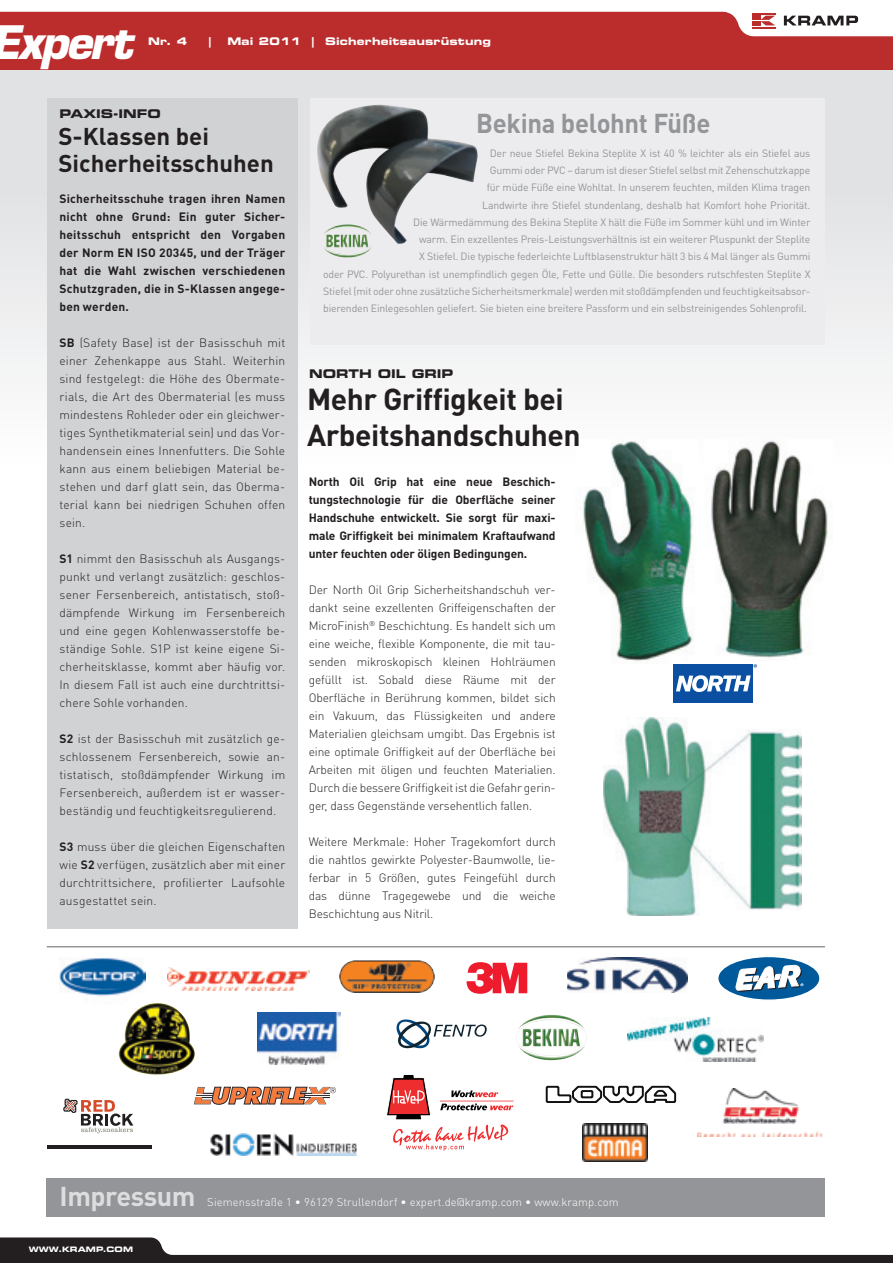
<style>
.page{position:relative;width:893px;height:1263px;background:#fff}
.page>*{position:absolute;margin:0;border:0;box-sizing:border-box;transform-origin:0 0}
.t1{font:italic 700 45px "Eurostile LT Std";letter-spacing:-.05em;color:#fff}
.t2{font:700 30px/36px "DIN Pro";letter-spacing:-.015em;color:#231f20}
.t3{font:700 27px "DIN Pro";letter-spacing:-.015em;color:#939598;scale:.95 1}
.t4{font:700 27px "DIN Pro";letter-spacing:-.015em;color:#dcdddf}
.t5{font:700 24px/27px "DIN Pro";color:#231f20}
.t6{font:300 12px/18px "DIN Pro";letter-spacing:.015em;color:#231f20;text-align:justify}
.t7{font:700 12px/18px "DIN Pro";color:#231f20;text-align:justify}
.t8{font:12px "Eurostile Cyr LT Pro Bold Ext 2";color:#231f20}
.t9{font:300 11.25px "DIN Pro";letter-spacing:.01em;color:#fff}
.t10{font:10.5px "DIN Pro";letter-spacing:-.015em;color:#939598}
.t11{font:10.5px "Eurostile LT Std Bold Ex 2";letter-spacing:.015em;color:#fff}
.t12{font:7.5px "Eurostile LT Std Bold Ex 2";letter-spacing:.005em;color:#fff}
.s1{font-weight:700}
</style>
<div class="page">
<div style="left:0;top:70px;width:893px;height:398px;background:linear-gradient(to bottom,#dbdcde,#fcfcfc)"></div>
<div style="left:0;top:0;width:893px;height:69px;background:#bb2d2d"></div>
<svg style="left:0;top:0;width:893px;height:37px"></svg>
<div style="left:47px;top:98px;width:251px;height:830px;background:#d1d2d4"></div>
<div style="left:310px;top:98px;width:515px;height:246px;background:#ececee"></div>
<img style="left:317px;top:105px;width:161px;height:139px">
<img style="left:321px;top:223px;width:52px;height:35px">
<img style="left:604px;top:718px;width:197px;height:197px">
<img style="left:576px;top:439px;width:121px;height:223px">
<img style="left:705px;top:439px;width:127px;height:219px">
<div style="left:674px;top:664px;width:79px;height:39px;background:#0a4fa2"></div>
<svg style="left:676px;top:675px;width:75px;height:17px"></svg>
<svg style="left:754px;top:664px;width:3px;height:4px"></svg>
<hr style="left:47px;top:946px;width:778px;height:1px;background:#939598">
<img style="left:60px;top:958px;width:85px;height:39px">
<svg style="left:467px;top:962px;width:60px;height:32px"></svg>
<svg style="left:718px;top:957px;width:102px;height:43px"></svg>
<img style="left:257px;top:1012px;width:83px;height:52px">
<img style="left:168px;top:967px;width:141px;height:24px">
<img style="left:516px;top:1014px;width:71px;height:47px">
<img style="left:137px;top:1003px;width:19px;height:7px">
<svg style="left:63px;top:1099px;width:70px;height:34px"></svg>
<hr style="left:47px;top:1145px;width:104px;height:3px;background:#231f20">
<img style="left:697px;top:1089px;width:126px;height:48px">
<img style="left:567px;top:958px;width:120px;height:34px">
<img style="left:627px;top:1017px;width:137px;height:44px">
<img style="left:339px;top:960px;width:96px;height:33px">
<hr style="left:440px;top:1101px;width:74px;height:1px;background:#ee2d2e">
<svg style="left:386px;top:1075px;width:127px;height:76px"></svg>
<svg style="left:396px;top:1019px;width:91px;height:29px"></svg>
<svg style="left:194px;top:1087px;width:142px;height:17px"></svg>
<svg style="left:546px;top:1086px;width:130px;height:17px"></svg>
<img style="left:583px;top:1123px;width:64px;height:38px">
<img style="left:210px;top:1133px;width:147px;height:22px">
<div style="left:47px;top:1178px;width:778px;height:38px;background:#939598"></div>
<svg style="left:0;top:1237px;width:893px;height:26px"></svg>
<h1 class="t1" style="left:-10px;top:15px;width:144px">Expert</h1>
<p class="t11" style="left:148px;top:34px;width:41px">Nr. 4</p>
<p class="t11" style="left:209px;top:34px;width:4px">|</p>
<p class="t11" style="left:227px;top:34px;width:265px">Mai 2011 | Sicherheitsausrüstung</p>
<p class="t8" style="left:60px;top:105px;width:103px">PAXIS-INFO</p>
<h3 class="t5" style="left:58px;top:122px;width:217px">S-Klassen bei<br>Sicherheitsschuhen</h3>
<p class="t7" style="left:60px;top:189px;width:227px">Sicherheitsschuhe tragen ihren Namen nicht ohne Grund: Ein guter Sicher&shy;heitsschuh entspricht den Vorgaben der Norm EN ISO 20345, und der Träger hat die Wahl zwischen verschiedenen Schutzgraden, die in S-Klassen angege&shy;ben werden.</p>
<p class="t6" style="left:60px;top:333px;width:227px"><span class="s1">SB</span> (Safety Base) ist der Basisschuh mit einer Zehenkappe aus Stahl. Weiterhin sind festgelegt: die Höhe des Obermate&shy;rials, die Art des Obermaterial (es muss mindestens Rohleder oder ein gleichwer&shy;tiges Synthetikmaterial sein) und das Vor&shy;handensein eines Innenfutters. Die Sohle kann aus einem beliebigen Material be&shy;stehen und darf glatt sein, das Oberma&shy;terial kann bei niedrigen Schuhen offen sein.</p>
<p class="t6" style="left:60px;top:549px;width:227px"><span class="s1">S1</span> nimmt den Basisschuh als Ausgangs&shy;punkt und verlangt zusätzlich: geschlos&shy;sener Fersenbereich, antistatisch, stoß&shy;dämpfende Wirkung im Fersenbereich und eine gegen Kohlenwasserstoffe be&shy;ständige Sohle. S1P ist keine eigene Si&shy;cherheitsklasse, kommt aber häufig vor.<br>In diesem Fall ist auch eine durchtrittsi&shy;chere Sohle vorhanden.</p>
<p class="t6" style="left:60px;top:729px;width:227px"><span class="s1">S2</span> ist der Basisschuh mit zusätzlich ge&shy;schlossenem Fersenbereich, sowie an&shy;tistatisch, stoßdämpfender Wirkung im Fersenbereich, außerdem ist er wasser&shy;beständig und feuchtigkeitsregulierend.</p>
<p class="t6" style="left:60px;top:837px;width:227px"><span class="s1">S3</span> muss über die gleichen Eigenschaften wie <span class="s1">S2</span> verfügen, zusätzlich aber mit einer durchtrittsichere, profilierter Laufsohle ausgestattet sein.</p>
<h3 class="t3" style="left:476px;top:105px;width:248px">Bekina belohnt Füße</h3>
<p class="t10" style="left:490px;top:146px;width:322px">Der neue Stiefel Bekina Steplite X ist 40 % leichter als ein Stiefel aus</p>
<p class="t10" style="left:490px;top:163px;width:322px">Gummi oder PVC – darum ist dieser Stiefel selbst mit Zehenschutzkappe</p>
<p class="t10" style="left:487px;top:180px;width:325px">für müde Füße eine Wohltat. In unserem feuchten, milden Klima tragen</p>
<p class="t10" style="left:482px;top:198px;width:330px">Landwirte ihre Stiefel stundenlang, deshalb hat Komfort hohe Priorität.</p>
<p class="t10" style="left:413px;top:215px;width:399px">Die Wärmedämmung des Bekina Steplite X hält die Füße im Sommer kühl und im Winter</p>
<p class="t10" style="left:419px;top:232px;width:393px">warm. Ein exzellentes Preis-Leistungsverhältnis ist ein weiterer Pluspunkt der Steplite</p>
<p class="t10" style="left:419px;top:249px;width:393px">X Stiefel. Die typische federleichte Luftblasenstruktur hält 3 bis 4 Mal länger als Gummi</p>
<p class="t10" style="left:323px;top:267px;width:489px">oder PVC. Polyurethan ist unempfindlich gegen Öle, Fette und Gülle. Die besonders rutschfesten Steplite X</p>
<p class="t10" style="left:323px;top:284px;width:489px">Stiefel (mit oder ohne zusätzliche Sicherheitsmerkmale) werden mit stoßdämpfenden und feuchtigkeitsabsor-</p>
<p class="t10" style="left:323px;top:301px;width:485px">bierenden Einlegesohlen geliefert. Sie bieten eine breitere Passform und ein selbstreinigendes Sohlenprofil.</p>
<p class="t8" style="left:309px;top:366px;width:146px">NORTH OIL GRIP</p>
<h2 class="t2" style="left:307px;top:380px;width:275px">Mehr Griffigkeit bei<br>Arbeitshandschuhen</h2>
<p class="t7" style="left:309px;top:472px;width:248px">North Oil Grip hat eine neue Beschich&shy;tungstechnologie für die Oberfläche seiner Handschuhe entwickelt. Sie sorgt für maxi&shy;male Griffigkeit bei minimalem Kraftaufwand unter feuchten oder öligen Bedingungen.</p>
<p class="t6" style="left:309px;top:580px;width:248px">Der North Oil Grip Sicherheitshandschuh ver&shy;dankt seine exzellenten Griffeigenschaften der MicroFinish<sup>®</sup> Beschichtung. Es handelt sich um eine weiche, flexible Komponente, die mit tau&shy;senden mikroskopisch kleinen Hohlräumen gefüllt ist. Sobald diese Räume mit der Oberfläche in Berührung kommen, bildet sich ein Vakuum, das Flüssigkeiten und andere Materialien gleichsam umgibt. Das Ergebnis ist eine optimale Griffigkeit auf der Oberfläche bei Arbeiten mit öligen und feuchten Materialien.<br>Durch die bessere Griffigkeit ist die Gefahr gerin&shy;ger, dass Gegenstände versehentlich fallen.</p>
<p class="t6" style="left:309px;top:832px;width:248px">Weitere Merkmale: Hoher Tragekomfort durch die nahtlos gewirkte Polyester-Baumwolle, lie&shy;ferbar in 5 Größen, gutes Feingefühl durch das dünne Tragegewebe und die weiche Beschichtung aus Nitril.</p>
<h3 class="t4" style="left:60px;top:1178px;width:138px">Impressum</h3>
<p class="t12" style="left:29px;top:1244px;width:106px">WWW.KRAMP.COM</p>
<p class="t9" style="left:207px;top:1194px;width:413px">Siemensstraße 1 • 96129 Strullendorf • expert.de@kramp.com • www.kramp.com</p>
</div>
